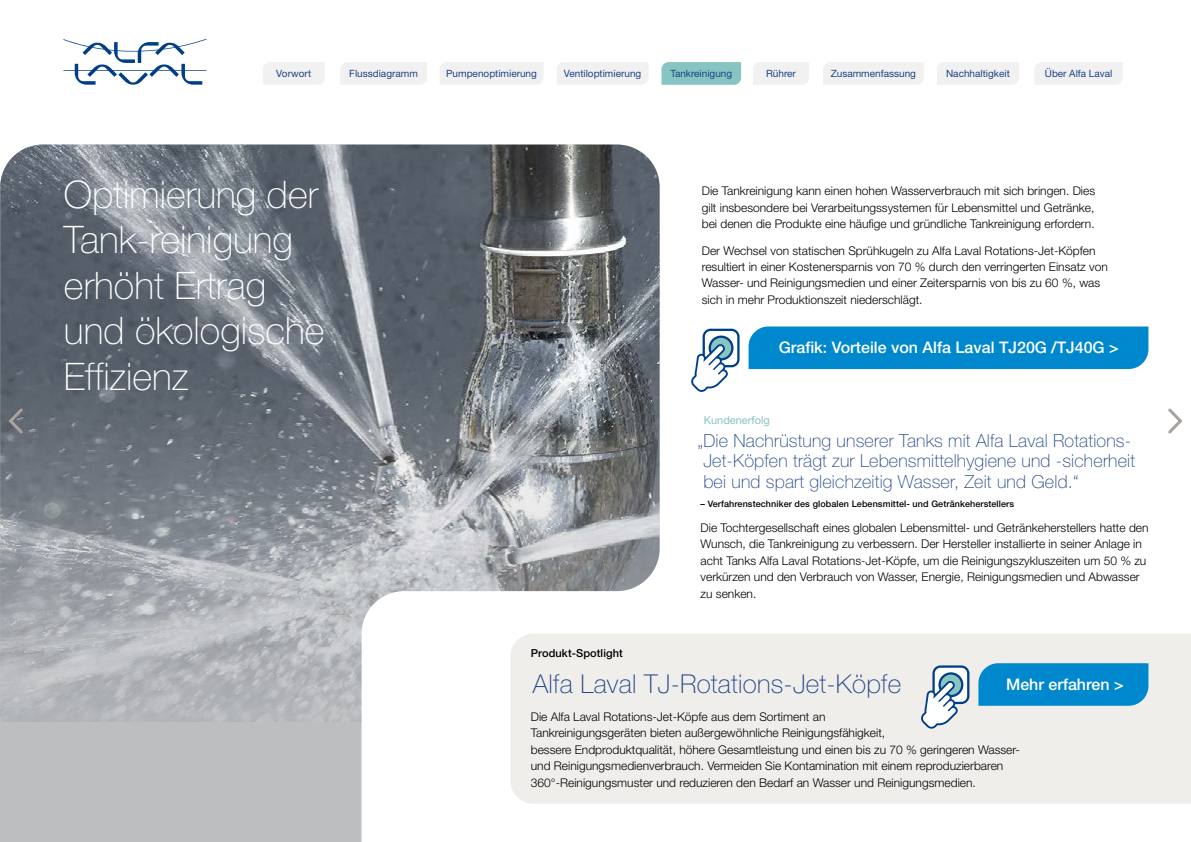
<style>
.page{position:relative;width:1191px;height:842px;background:#fff}
.page>*{position:absolute;margin:0;border:0;box-sizing:border-box;transform-origin:0 0}
.t1{font:100 38px/45.6px "Helvetica Neue LT Pro";color:#fff}
.t2{font:100 26px "Helvetica Neue LT Pro";letter-spacing:.01em;color:#1e4384}
.t3{font:100 18px/20.6px "Helvetica Neue LT Pro";letter-spacing:.01em;color:#1e4384}
.t4{font:500 16px "Helvetica Neue LT Pro";color:#fff}
.t5{font:300 12px/16.4px "Helvetica Neue LT Pro";color:#000}
.t6{font:500 11px "Helvetica Neue LT Pro";letter-spacing:.01em;color:#000}
.t7{font:11px "Helvetica Neue LT Pro";color:#87c4c2}
.t8{font:10px "Helvetica Neue LT Pro";color:#1e4384}
.t9{font:500 9px "Helvetica Neue LT Pro";letter-spacing:.01em;color:#000}
</style>
<div class="page">
<div style="left:659px;top:634px;width:532px;height:170px;background:#efeeeb"></div>
<svg style="left:0;top:722px;width:659px;height:120px;fill:#bcbec0"></svg>
<img style="left:0;top:145px;width:659px;height:577px">
<svg style="left:63px;top:39px;width:143px;height:46px"></svg>
<svg style="left:6px;top:406px;width:20px;height:30px"></svg>
<svg style="left:1168px;top:408px;width:15px;height:26px"></svg>
<svg style="left:978px;top:663px;width:170px;height:43px;background:#088bcf"></svg>
<svg style="left:921px;top:665px;width:48px;height:64px"></svg>
<div style="left:748px;top:326px;width:400px;height:43px;background:#0088ce"></div>
<svg style="left:691px;top:329px;width:48px;height:63px"></svg>
<svg style="left:263px;top:62px;width:61px;height:23px"></svg>
<svg style="left:340px;top:62px;width:583px;height:23px"></svg>
<div style="left:937px;top:62px;width:81px;height:23px;background:#f1f1f2"></div>
<div style="left:1035px;top:62px;width:88px;height:23px;background:#f1f1f2"></div>
<p class="t8" style="left:276px;top:67px;width:37px">Vorwort</p>
<p class="t8" style="left:349px;top:67px;width:70px">Flussdiagramm</p>
<p class="t8" style="left:446px;top:67px;width:92px">Pumpenoptimierung</p>
<p class="t8" style="left:564px;top:67px;width:79px">Ventiloptimierung</p>
<p class="t8" style="left:670px;top:67px;width:63px">Tankreinigung</p>
<p class="t8" style="left:766px;top:67px;width:31px">Rührer</p>
<p class="t8" style="left:830px;top:67px;width:87px">Zusammenfassung</p>
<p class="t8" style="left:946px;top:67px;width:65px">Nachhaltigkeit</p>
<p class="t8" style="left:1045px;top:67px;width:69px">Über Alfa Laval</p>
<h1 class="t1" style="left:64px;top:171px;width:262px">Optimierung der<br>Tank-reinigung erhöht Ertrag und ökologische<br>Effizienz</h1>
<p class="t5" style="left:702px;top:183px;width:395px;text-align:justify">Die Tankreinigung kann einen hohen Wasserverbrauch mit sich bringen. Dies gilt insbesondere bei Verarbeitungssystemen für Lebensmittel und Getränke, bei denen die Produkte eine häufige und gründliche Tankreinigung erfordern.</p>
<p class="t5" style="left:702px;top:242px;width:407px">Der Wechsel von statischen Sprühkugeln zu Alfa Laval Rotations-Jet-Köpfen resultiert in einer Kostenersparnis von 70 % durch den verringerten Einsatz von Wasser- und Reinigungsmedien und einer Zeitersparnis von bis zu 60 %, was sich in mehr Produktionszeit niederschlägt.</p>
<h3 class="t4" style="left:778px;top:338px;width:341px">Grafik: Vorteile von Alfa Laval TJ20G /TJ40G &gt;</h3>
<p class="t7" style="left:704px;top:413px;width:68px">Kundenerfolg</p>
<h3 class="t3" style="left:703px;top:430px;width:433px;text-indent:-6px">„Die Nachrüstung unserer Tanks mit Alfa Laval Rotations-<br>Jet-Köpfen trägt zur Lebensmittelhygiene und -sicherheit bei und spart gleichzeitig Wasser, Zeit und Geld.“</h3>
<p class="t6" style="left:531px;top:647px;width:94px">Produkt-Spotlight</p>
<p class="t9" style="left:700px;top:498px;width:315px">– Verfahrenstechniker des globalen Lebensmittel- und Getränkeherstellers</p>
<p class="t5" style="left:700px;top:519px;width:449px">Die Tochtergesellschaft eines globalen Lebensmittel- und Getränkeherstellers hatte den Wunsch, die Tankreinigung zu verbessern. Der Hersteller installierte in seiner Anlage in acht Tanks Alfa Laval Rotations-Jet-Köpfe, um die Reinigungszykluszeiten um 50 % zu verkürzen und den Verbrauch von Wasser, Energie, Reinigungsmedien und Abwasser zu senken.</p>
<h2 class="t2" style="left:533px;top:669px;width:370px">Alfa Laval TJ-Rotations-Jet-Köpfe</h2>
<h3 class="t4" style="left:1006px;top:674px;width:119px">Mehr erfahren &gt;</h3>
<p class="t5" style="left:531px;top:708px;width:491px">Die Alfa Laval Rotations-Jet-Köpfe aus dem Sortiment an<br>Tankreinigungsgeräten bieten außergewöhnliche Reinigungsfähigkeit,<br>bessere Endproduktqualität, höhere Gesamtleistung und einen bis zu 70 % geringeren Wasser&shy;und Reinigungsmedienverbrauch. Vermeiden Sie Kontamination mit einem reproduzierbaren 360°-Reinigungsmuster und reduzieren den Bedarf an Wasser und Reinigungsmedien.</p>
</div>
